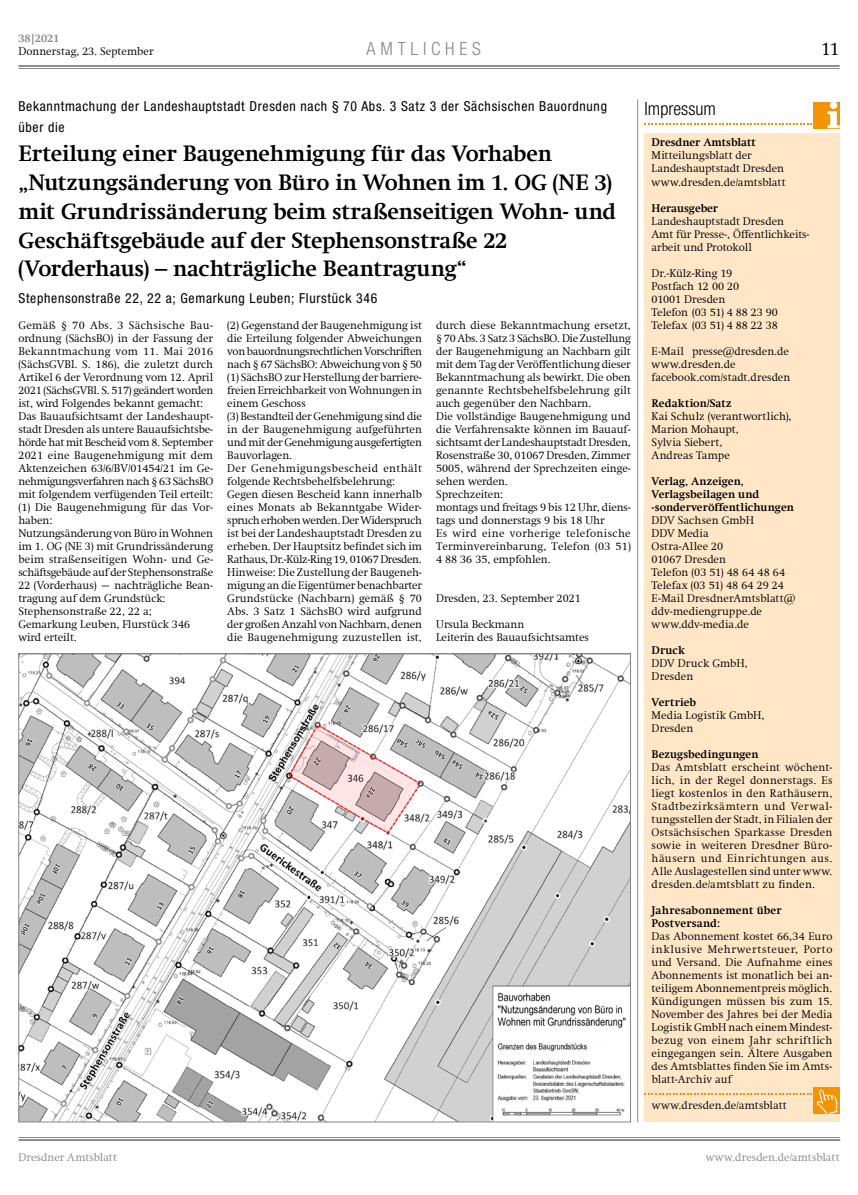
<style>
.page{position:relative;width:858px;height:1195px;background:#fff}
.page>*{position:absolute;margin:0;border:0;box-sizing:border-box;transform-origin:0 0}
.t1{font:700 22.5px/28.8px "Swift Com";letter-spacing:-.01em;color:#000}
.t2{font:300 18.75px "Swift Com";color:#000}
.t3{font:300 condensed 18.12px "Helvetica Neue";letter-spacing:.265em;color:#87888a}
.t4{font:300 condensed 18.12px "Helvetica Neue";color:#000}
.t5{font:condensed 13.75px/20.6px "Helvetica Neue";letter-spacing:.05em;color:#000}
.t6{font:300 11.25px/13px "Swift Com";letter-spacing:-.005em;color:#000}
.t7{font:700 11.25px/13px "Swift Com";color:#000}
.t8{font:300 11.25px "Swift Com";letter-spacing:-.025em;color:#000}
.t9{font:300 11.25px "Swift Com";letter-spacing:.005em;color:#87888a}
.t10{font:300 11.25px "Swift Com";letter-spacing:.02em;color:#000}
.t11{font:300 11.25px "Swift Com";letter-spacing:.015em;color:#000}
.t12{font:300 11.25px "Swift Com";letter-spacing:.025em;color:#000}
.t13{font:700 11.25px "Swift Com";color:#87888a}
</style>
<div class="page">
<div style="left:644px;top:133px;width:195px;height:988px;background:#fee6c7"></div>
<hr style="left:637px;top:99px;width:1px;height:1022px;background:#87888a">
<svg style="left:644px;top:123px;width:168px;height:1px"></svg>
<hr style="left:18px;top:1138px;width:822px;height:2px;background:#87888a">
<hr style="left:18px;top:1136px;width:822px;height:1px;background:#87888a">
<hr style="left:18px;top:65px;width:821px;height:2px;background:#87888a">
<hr style="left:18px;top:68px;width:821px;height:1px;background:#87888a">
<img style="left:20px;top:655px;width:608px;height:464px">
<div style="left:813px;top:102px;width:26px;height:26px;background:#f39400"></div>
<svg style="left:827px;top:111px;width:12px;height:17px"></svg>
<div style="left:829px;top:102px;width:8px;height:7px;background:#fff;border-radius:50%"></div>
<div style="left:813px;top:1087px;width:26px;height:26px;background:#f39400"></div>
<svg style="left:644px;top:1089px;width:193px;height:24px"></svg>
<p class="t13" style="left:18px;top:32px;width:42px">38|2021</p>
<p class="t6" style="left:18px;top:45px;width:137px">Donnerstag, 23. September</p>
<p class="t3" style="left:366px;top:39px;width:116px">AMTLICHES</p>
<h2 class="t2" style="left:820px;top:38px;width:20px">11</h2>
<p class="t5" style="left:18px;top:96px;width:590px">Bekanntmachung der Landeshauptstadt Dresden nach § 70 Abs. 3 Satz 3 der Sächsischen Bauordnung über die</p>
<p class="t1" style="left:18px;top:139px;width:535px">Erteilung einer Baugenehmigung für das Vorhaben</p>
<p class="t1" style="left:18px;top:168px;width:594px">„Nutzungsänderung von Büro in Wohnen im 1. OG (NE 3)</p>
<h2 class="t1" style="left:18px;top:197px;width:599px">mit Grundrissänderung beim straßenseitigen Wohn- und<br>Geschäftsgebäude auf der Stephensonstraße 22 (Vorderhaus) – nachträgliche Beantragung“</h2>
<p class="t5" style="left:18px;top:287px;width:360px">Stephensonstraße 22, 22 a; Gemarkung Leuben; Flurstück 346</p>
<p class="t12" style="left:18px;top:318px;width:196px">Gemäß § 70 Abs. 3 Sächsische Bau-</p>
<p class="t6" style="left:18px;top:331px;width:196px">ordnung (SächsBO) in der Fassung der</p>
<p class="t6" style="left:18px;top:344px;width:196px">Bekanntmachung vom 11. Mai 2016 (SächsGVBl. S. 186), die zuletzt durch Artikel 6 der Verordnung vom 12. April 2021 (SächsGVBl. S. 517) geändert worden ist, wird Folgendes bekannt gemacht:<br>Das Bauaufsichtsamt der Landeshaupt&shy;stadt Dresden als untere Bauaufsichtsbe&shy;hörde hat mit Bescheid vom 8. September 2021 eine Baugenehmigung mit dem Aktenzeichen 63/6/BV/01454/21 im Ge-</p>
<p class="t8" style="left:18px;top:474px;width:196px">nehmigungsverfahren nach § 63 SächsBO</p>
<p class="t6" style="left:18px;top:487px;width:196px">mit folgendem verfügenden Teil erteilt:</p>
<p class="t6" style="left:18px;top:500px;width:196px">(1) Die Baugenehmigung für das Vor&shy;haben:<br>Nutzungsänderung von Büro in Wohnen</p>
<p class="t6" style="left:18px;top:539px;width:196px">im 1. OG (NE 3) mit Grundrissänderung</p>
<p class="t6" style="left:18px;top:552px;width:196px">beim straßenseitigen Wohn- und Ge&shy;schäftsgebäude auf der Stephensonstraße<br>22 (Vorderhaus) – nachträgliche Bean&shy;tragung auf dem Grundstück:<br>Stephensonstraße 22, 22 a;<br>Gemarkung Leuben, Flurstück 346 wird erteilt.</p>
<p class="t6" style="left:227px;top:318px;width:196px;text-align:justify">(2) Gegenstand der Baugenehmigung ist die Erteilung folgender Abweichungen von bauordnungsrechtlichen Vorschriften</p>
<p class="t8" style="left:227px;top:357px;width:196px">nach § 67 SächsBO: Abweichung von § 50</p>
<p class="t6" style="left:227px;top:370px;width:196px;text-align:justify">(1) SächsBO zur Herstellung der barriere&shy;freien Erreichbarkeit von Wohnungen in einem Geschoss</p>
<p class="t6" style="left:227px;top:409px;width:196px">(3) Bestandteil der Genehmigung sind die in der Baugenehmigung aufgeführten und mit der Genehmigung ausgefertigten Bauvorlagen.<br>Der Genehmigungsbescheid enthält folgende Rechtsbehelfsbelehrung:<br>Gegen diesen Bescheid kann innerhalb eines Monats ab Bekanntgabe Wider&shy;spruch erhoben werden. Der Widerspruch ist bei der Landeshauptstadt Dresden zu</p>
<p class="t6" style="left:227px;top:539px;width:196px">erheben. Der Hauptsitz befindet sich im</p>
<p class="t6" style="left:227px;top:552px;width:196px;text-align:justify">Rathaus, Dr.-Külz-Ring 19, 01067 Dresden.<br>Hinweise: Die Zustellung der Baugeneh&shy;migung an die Eigentümer benachbarter Grundstücke (Nachbarn) gemäß § 70</p>
<p class="t6" style="left:227px;top:604px;width:196px">Abs. 3 Satz 1 SächsBO wird aufgrund</p>
<p class="t6" style="left:227px;top:617px;width:196px">der großen Anzahl von Nachbarn, denen die Baugenehmigung zuzustellen ist,</p>
<p class="t6" style="left:436px;top:318px;width:196px">durch diese Bekanntmachung ersetzt,</p>
<p class="t8" style="left:436px;top:331px;width:196px">§ 70 Abs. 3 Satz 3 SächsBO. Die Zustellung</p>
<p class="t6" style="left:436px;top:344px;width:196px">der Baugenehmigung an Nachbarn gilt mit dem Tag der Veröffentlichung dieser Bekanntmachung als bewirkt. Die oben genannte Rechtsbehelfsbelehrung gilt auch gegenüber den Nachbarn.<br>Die vollständige Baugenehmigung und die Verfahrensakte können im Bauauf&shy;sichtsamt der Landeshauptstadt Dresden, Rosenstraße 30, 01067 Dresden, Zimmer 5005, während der Sprechzeiten einge&shy;sehen werden.<br>Sprechzeiten:<br>montags und freitags 9 bis 12 Uhr, diens&shy;tags und donnerstags 9 bis 18 Uhr<br>Es wird eine vorherige telefonische Terminvereinbarung, Telefon (03 51)<br>4 88 36 35, empfohlen.</p>
<p class="t6" style="left:436px;top:591px;width:146px">Dresden, 23. September 2021</p>
<p class="t6" style="left:436px;top:617px;width:154px">Ursula Beckmann<br>Leiterin des Bauaufsichtsamtes</p>
<h3 class="t4" style="left:644px;top:98px;width:73px">Impressum</h3>
<p class="t7" style="left:651px;top:136px;width:106px">Dresdner Amtsblatt</p>
<p class="t6" style="left:651px;top:149px;width:135px">Mitteilungsblatt der<br>Landeshauptstadt Dresden www.dresden.de/amtsblatt</p>
<h5 class="t7" style="left:651px;top:201px;width:68px">Herausgeber</h5>
<p class="t6" style="left:651px;top:214px;width:159px">Landeshauptstadt Dresden<br>Amt für Presse-, Öffentlichkeits&shy;arbeit und Protokoll</p>
<p class="t6" style="left:651px;top:266px;width:128px">Dr.-Külz-Ring 19<br>Postfach 12 00 20<br>01001 Dresden<br>Telefon (03 51) 4 88 23 90<br>Telefax (03 51) 4 88 22 38</p>
<p class="t6" style="left:651px;top:344px;width:140px">E-Mail presse@dresden.de www.dresden.de facebook.com/stadt.dresden</p>
<p class="t7" style="left:651px;top:396px;width:81px">Redaktion/Satz</p>
<p class="t6" style="left:651px;top:409px;width:141px">Kai Schulz (verantwortlich),<br>Marion Mohaupt,<br>Sylvia Siebert,<br>Andreas Tampe</p>
<p class="t7" style="left:651px;top:474px;width:109px">Verlag, Anzeigen,<br>Verlagsbeilagen und</p>
<p class="t7" style="left:651px;top:500px;width:144px">-sonderveröffentlichungen</p>
<p class="t6" style="left:651px;top:513px;width:104px">DDV Sachsen GmbH<br>DDV Media</p>
<p class="t6" style="left:651px;top:539px;width:73px">Ostra-Allee 20</p>
<p class="t6" style="left:651px;top:552px;width:145px">01067 Dresden<br>Telefon (03 51) 48 64 48 64<br>Telefax (03 51) 48 64 29 24<br>E-Mail DresdnerAmtsblatt@ ddv-mediengruppe.de www.ddv-media.de</p>
<p class="t7" style="left:651px;top:643px;width:35px">Druck</p>
<p class="t6" style="left:651px;top:656px;width:98px">DDV Druck GmbH,<br>Dresden</p>
<p class="t7" style="left:651px;top:695px;width:46px">Vertrieb</p>
<p class="t6" style="left:651px;top:708px;width:114px">Media Logistik GmbH,<br>Dresden</p>
<p class="t7" style="left:651px;top:747px;width:108px">Bezugsbedingungen</p>
<p class="t6" style="left:651px;top:760px;width:182px;text-align:justify">Das Amtsblatt erscheint wöchent&shy;lich, in der Regel donnerstags. Es liegt kostenlos in den Rathäusern, Stadtbezirksämtern und Verwal&shy;tungsstellen der Stadt, in Filialen der</p>
<p class="t10" style="left:651px;top:825px;width:182px">Ostsächsischen Sparkasse Dresden</p>
<p class="t6" style="left:651px;top:838px;width:182px;text-align:justify">sowie in weiteren Dresdner Büro&shy;häusern und Einrichtungen aus.<br>Alle Auslagestellen sind unter www.</p>
<p class="t11" style="left:651px;top:877px;width:165px">dresden.de/amtsblatt zu finden.</p>
<p class="t7" style="left:651px;top:903px;width:131px">Jahresabonnement über</p>
<p class="t7" style="left:651px;top:916px;width:70px">Postversand:</p>
<p class="t6" style="left:651px;top:929px;width:182px;text-align:justify">Das Abonnement kostet 66,34 Euro inklusive Mehrwertsteuer, Porto und Versand. Die Aufnahme eines Abonnements ist monatlich bei an&shy;teiligem Abonnementpreis möglich.<br>Kündigungen müssen bis zum 15.<br>November des Jahres bei der Media Logistik GmbH nach einem Mindest&shy;bezug von einem Jahr schriftlich eingegangen sein. Ältere Ausgaben des Amtsblattes finden Sie im Amts&shy;blatt-Archiv auf</p>
<p class="t6" style="left:651px;top:1098px;width:137px">www.dresden.de/amtsblatt</p>
<p class="t9" style="left:18px;top:1150px;width:100px">Dresdner Amtsblatt</p>
<p class="t9" style="left:705px;top:1150px;width:135px">www.dresden.de/amtsblatt</p>
</div>
